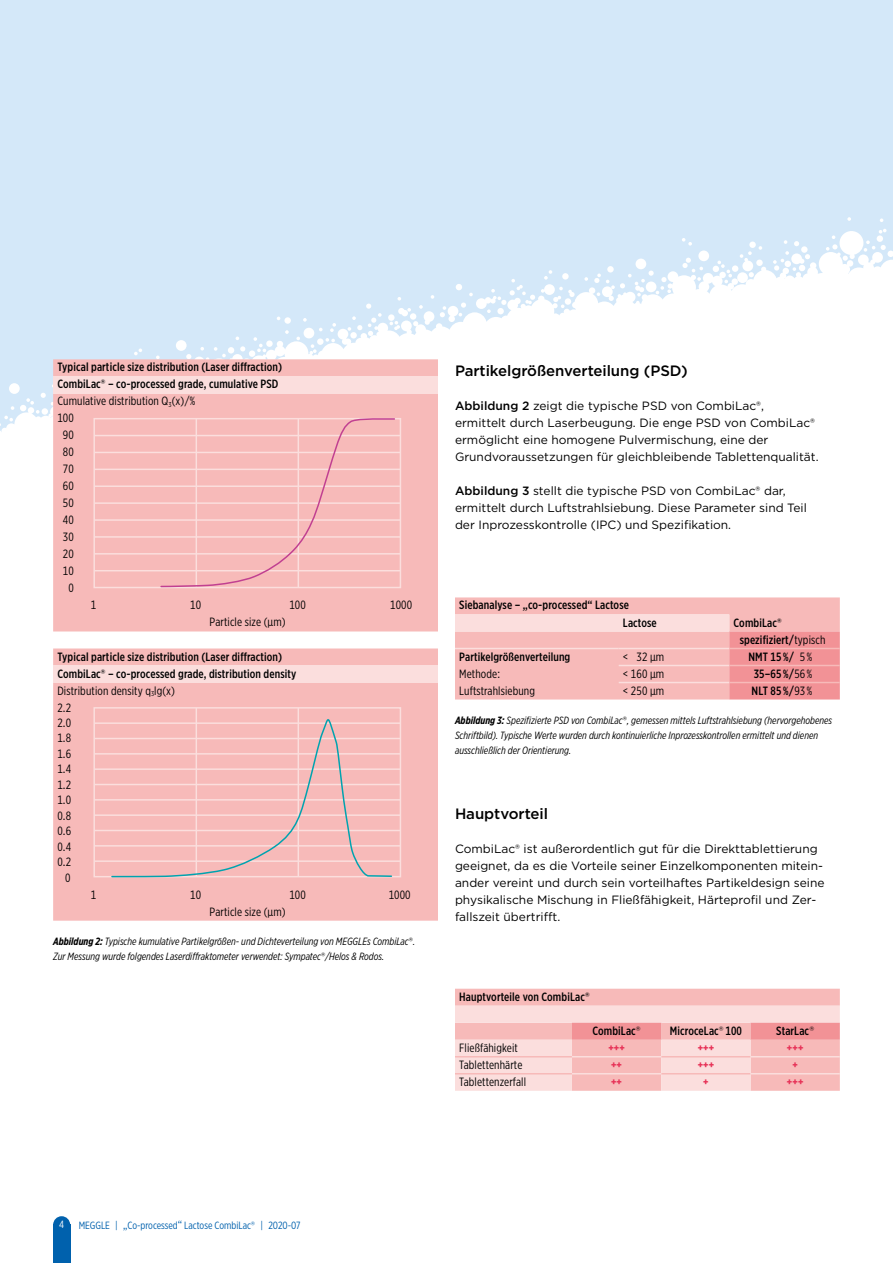
<style>
.page{position:relative;width:893px;height:1263px;background:#fff}
.page>*{position:absolute;margin:0;border:0;box-sizing:border-box;transform-origin:0 0}
.t1{font:500 15px "Gotham";letter-spacing:-.005em;color:#000}
.t2{font:12px/17px "Gotham";color:#000}
.t3{font:500 12px/17px "Gotham X Narrow";letter-spacing:.01em;color:#000}
.t4{font:12px/15.5px "Gotham X Narrow";letter-spacing:.01em;color:#000}
.t5{font:700 12px "Gotham X Narrow";color:#e73257}
.t6{font:italic 10.5px/15px "Gotham X Narrow";color:#000}
.t7{font:10.5px "Gotham X Narrow";color:#0061ad}
.t8{font:10.5px "Gotham X Narrow";color:#fff}
.s1{font-family:"Gotham"}
.s2{font-weight:400}
.s3{font-weight:700}
.s4{font-family:"Gotham";font-style:normal}
.s5{font-weight:500}
.s6{font-family:"Gotham";font-weight:400}
.s7{font-size:12px}
</style>
<div class="page">
<div style="left:0;top:0;width:893px;height:455px;background:#d4e8f9"></div>
<svg style="left:0;top:217px;width:893px;height:238px"></svg>
<div style="left:53px;top:1225px;width:17px;height:38px;background:#0061ad"></div>
<div style="left:53px;top:1216px;width:17px;height:17px;background:#0061ad;border-radius:50%"></div>
<svg style="left:455px;top:597px;width:385px;height:102px;background:#f6b7b7"></svg>
<hr style="left:455px;top:648px;width:164px;height:1px;background:#fbdedd">
<hr style="left:619px;top:648px;width:110px;height:1px;background:#fbdedd">
<hr style="left:619px;top:665px;width:110px;height:1px;background:#fbdedd">
<hr style="left:619px;top:682px;width:110px;height:1px;background:#fbdedd">
<hr style="left:729px;top:648px;width:111px;height:1px;background:#f7bab9">
<hr style="left:729px;top:665px;width:111px;height:1px;background:#f7bab9">
<hr style="left:729px;top:682px;width:111px;height:1px;background:#f7bab9">
<svg style="left:455px;top:989px;width:385px;height:102px;background:#f8c6c6"></svg>
<hr style="left:455px;top:1056px;width:117px;height:1px;background:#f7bab9">
<hr style="left:661px;top:1056px;width:89px;height:1px;background:#f7bab9">
<hr style="left:455px;top:1073px;width:117px;height:1px;background:#f7bab9">
<hr style="left:661px;top:1073px;width:89px;height:1px;background:#f7bab9">
<hr style="left:572px;top:1056px;width:89px;height:1px;background:#fbdedd">
<hr style="left:572px;top:1073px;width:89px;height:1px;background:#fbdedd">
<hr style="left:750px;top:1056px;width:90px;height:1px;background:#fbdedd">
<hr style="left:750px;top:1073px;width:90px;height:1px;background:#fbdedd">
<div style="left:53px;top:359px;width:385px;height:272px;background:#f7bab9"></div>
<div style="left:53px;top:376px;width:385px;height:17px;background:#fbdedd"></div>
<div style="left:93px;top:418px;width:308px;height:170px;border:2px solid #fbdedd"></div>
<hr style="left:94px;top:452px;width:306px;height:1px;background:#fbdedd">
<hr style="left:94px;top:435px;width:306px;height:1px;background:#fbdedd">
<hr style="left:94px;top:469px;width:306px;height:1px;background:#fbdedd">
<hr style="left:94px;top:485px;width:306px;height:2px;background:#fbdedd">
<hr style="left:94px;top:519px;width:306px;height:2px;background:#fbdedd">
<hr style="left:94px;top:536px;width:306px;height:2px;background:#fbdedd">
<hr style="left:94px;top:502px;width:306px;height:2px;background:#fbdedd">
<hr style="left:94px;top:553px;width:306px;height:2px;background:#fbdedd">
<hr style="left:94px;top:570px;width:306px;height:1px;background:#fbdedd">
<svg style="left:160px;top:417px;width:236px;height:171px;background:#f6bcbc"></svg>
<div style="left:53px;top:648px;width:385px;height:273px;background:#f7bab9"></div>
<div style="left:53px;top:665px;width:385px;height:17px;background:#fbdedd"></div>
<div style="left:93px;top:707px;width:308px;height:170px;border:2px solid #fbdedd"></div>
<hr style="left:196px;top:708px;width:1px;height:169px;background:#fbdedd">
<hr style="left:298px;top:708px;width:1px;height:169px;background:#fbdedd">
<hr style="left:94px;top:753px;width:306px;height:2px;background:#fbdedd">
<hr style="left:94px;top:722px;width:306px;height:2px;background:#fbdedd">
<hr style="left:94px;top:738px;width:306px;height:1px;background:#fbdedd">
<hr style="left:94px;top:768px;width:306px;height:2px;background:#fbdedd">
<hr style="left:94px;top:784px;width:306px;height:1px;background:#fbdedd">
<hr style="left:94px;top:814px;width:306px;height:2px;background:#fbdedd">
<hr style="left:94px;top:830px;width:306px;height:1px;background:#fbdedd">
<hr style="left:94px;top:845px;width:306px;height:1px;background:#fbdedd">
<hr style="left:94px;top:799px;width:306px;height:2px;background:#fbdedd">
<hr style="left:94px;top:860px;width:306px;height:2px;background:#fbdedd">
<svg style="left:110px;top:712px;width:283px;height:166px;background:#f3bdbc"></svg>
<p class="t3" style="left:57px;top:359px;width:226px">Typical particle size distribution (Laser diffraction)</p>
<p class="t3" style="left:57px;top:376px;width:223px">CombiLac<span class="s1">®</span> – co-processed grade, cumulative PSD</p>
<p class="t4" style="left:57px;top:393px;width:139px">Cumulative distribution Q<sub>3</sub>(x)/%</p>
<p class="t4" style="left:57px;top:410px;width:18px">100</p>
<p class="t4" style="left:63px;top:427px;width:12px">90</p>
<p class="t4" style="left:63px;top:444px;width:12px">80</p>
<p class="t4" style="left:63px;top:461px;width:12px">70</p>
<p class="t4" style="left:63px;top:478px;width:12px">60</p>
<p class="t4" style="left:63px;top:495px;width:12px">50</p>
<p class="t4" style="left:63px;top:512px;width:12px">40</p>
<p class="t4" style="left:63px;top:529px;width:12px">30</p>
<p class="t4" style="left:63px;top:546px;width:12px">20</p>
<p class="t4" style="left:63px;top:563px;width:12px">10</p>
<p class="t4" style="left:68px;top:580px;width:7px">0</p>
<p class="t4" style="left:91px;top:597px;width:7px">1</p>
<p class="t4" style="left:190px;top:597px;width:12px">10</p>
<p class="t4" style="left:289px;top:597px;width:18px">100</p>
<p class="t4" style="left:390px;top:597px;width:23px">1000</p>
<p class="t4" style="left:210px;top:614px;width:78px">Particle size (µm)</p>
<p class="t3" style="left:57px;top:648px;width:240px">Typical particle size distribution (Laser diffraction)<br>CombiLac<span class="s1">®</span> – co-processed grade, distribution density <span class="s2">Distribution density q</span><sub>3</sub><span class="s2">lg(x)<br>2.2</span></p>
<p class="t4" style="left:57px;top:715px;width:15px;text-align:justify">2.0<br>1.8<br>1.6<br>1.4<br>1.2<br>1.0<br>0.8<br>0.6<br>0.4<br>0.2</p>
<p class="t4" style="left:65px;top:869px;width:7px">0</p>
<p class="t4" style="left:91px;top:886px;width:7px">1</p>
<p class="t4" style="left:190px;top:886px;width:12px">10</p>
<p class="t4" style="left:289px;top:886px;width:18px">100</p>
<p class="t4" style="left:389px;top:886px;width:23px">1000</p>
<p class="t4" style="left:210px;top:903px;width:78px">Particle size (µm)</p>
<p class="t6" style="left:53px;top:934px;width:363px"><span class="s3">Abbildung 2:</span> Typische kumulative Partikelgrößen- und Dichteverteilung von MEGGLEs CombiLac<span class="s4">®</span>.<br>Zur Messung wurde folgendes Laserdiffraktometer verwendet: Sympatec<span class="s4">®</span>/Helos &amp; Rodos.</p>
<p class="t1" style="left:455px;top:361px;width:234px">Partikelgrößenverteilung (PSD)</p>
<p class="t2" style="left:455px;top:397px;width:365px"><span class="s5">Abbildung 2</span> zeigt die typische PSD von CombiLac®,<br>ermittelt durch Laserbeugung. Die enge PSD von CombiLac® ermöglicht eine homogene Pulvermischung, eine der Grundvoraussetzungen für gleichbleibende Tablettenqualität.</p>
<p class="t2" style="left:455px;top:482px;width:353px"><span class="s5">Abbildung 3</span> stellt die typische PSD von CombiLac® dar, ermittelt durch Luftstrahlsiebung. Diese Parameter sind Teil der Inprozesskontrolle (IPC) und Spezifikation.</p>
<p class="t3" style="left:623px;top:597px;width:35px;text-indent:-164px">Siebanalyse – „co-processed“ Lactose<br>Lactose</p>
<p class="t3" style="left:740px;top:614px;width:87px;text-indent:-6px">CombiLac<span class="s1">® </span>spezifiziert/<span class="s2">typisch</span></p>
<p class="t3" style="left:459px;top:648px;width:113px">Partikelgrößenverteilung</p>
<p class="t4" style="left:459px;top:665px;width:77px;line-height:17px">Methode:<br>Luftstrahlsiebung</p>
<p class="t4" style="left:623px;top:648px;width:43px">&lt; 32 µm</p>
<p class="t3" style="left:748px;top:648px;width:65px">NMT 15 %/ <span class="s2">5 %</span></p>
<p class="t4" style="left:623px;top:665px;width:43px">&lt; 160 µm</p>
<p class="t3" style="left:754px;top:665px;width:60px">35–65 %/<span class="s2">56 %</span></p>
<p class="t4" style="left:623px;top:682px;width:43px">&lt; 250 µm</p>
<p class="t3" style="left:752px;top:682px;width:62px">NLT 85 %/<span class="s2">93 %</span></p>
<p class="t6" style="left:455px;top:712px;width:379px"><span class="s3">Abbildung 3:</span> Spezifizierte PSD von CombiLac<span class="s4">®</span>, gemessen mittels Luftstrahlsiebung (hervorgehobenes<br>Schriftbild). Typische Werte wurden durch kontinuierliche Inprozesskontrollen ermittelt und dienen ausschließlich der Orientierung.</p>
<p class="t1" style="left:455px;top:803px;width:95px">Hauptvorteil</p>
<p class="t2" style="left:455px;top:840px;width:371px">CombiLac® ist außerordentlich gut für die Direkttablettierung geeignet, da es die Vorteile seiner Einzelkomponenten mitein&shy;ander vereint und durch sein vorteilhaftes Partikeldesign seine physikalische Mischung in Fließfähigkeit, Härteprofil und Zer&shy;fallszeit übertrifft.</p>
<p class="t3" style="left:459px;top:988px;width:132px">Hauptvorteile von CombiLac<span class="s1">®</span></p>
<p class="t3" style="left:592px;top:1022px;width:50px">CombiLac<span class="s6">®</span></p>
<p class="t3" style="left:670px;top:1022px;width:74px">MicroceLac<span class="s6">®</span> 100</p>
<p class="t3" style="left:776px;top:1022px;width:39px">StarLac<span class="s6">®</span></p>
<p class="t4" style="left:459px;top:1040px;width:60px">Fließfähigkeit</p>
<p class="t5" style="left:608px;top:1040px;width:18px">+++</p>
<p class="t5" style="left:698px;top:1040px;width:18px">+++</p>
<p class="t5" style="left:787px;top:1040px;width:18px">+++</p>
<p class="t4" style="left:459px;top:1057px;width:65px">Tablettenhärte</p>
<p class="t5" style="left:611px;top:1057px;width:12px">++</p>
<p class="t5" style="left:698px;top:1057px;width:18px">+++</p>
<p class="t5" style="left:792px;top:1057px;width:7px">+</p>
<p class="t4" style="left:459px;top:1074px;width:68px">Tablettenzerfall</p>
<p class="t5" style="left:611px;top:1074px;width:12px">++</p>
<p class="t5" style="left:703px;top:1074px;width:7px">+</p>
<p class="t5" style="left:787px;top:1074px;width:18px">+++</p>
<p class="t8" style="left:59px;top:1218px;width:6px">4</p>
<p class="t7" style="left:79px;top:1219px;width:224px">MEGGLE | <span class="s7">„</span>Co-processed<span class="s7">“</span> Lactose CombiLac<span class="s1">®</span> | 2020-07</p>
</div>
